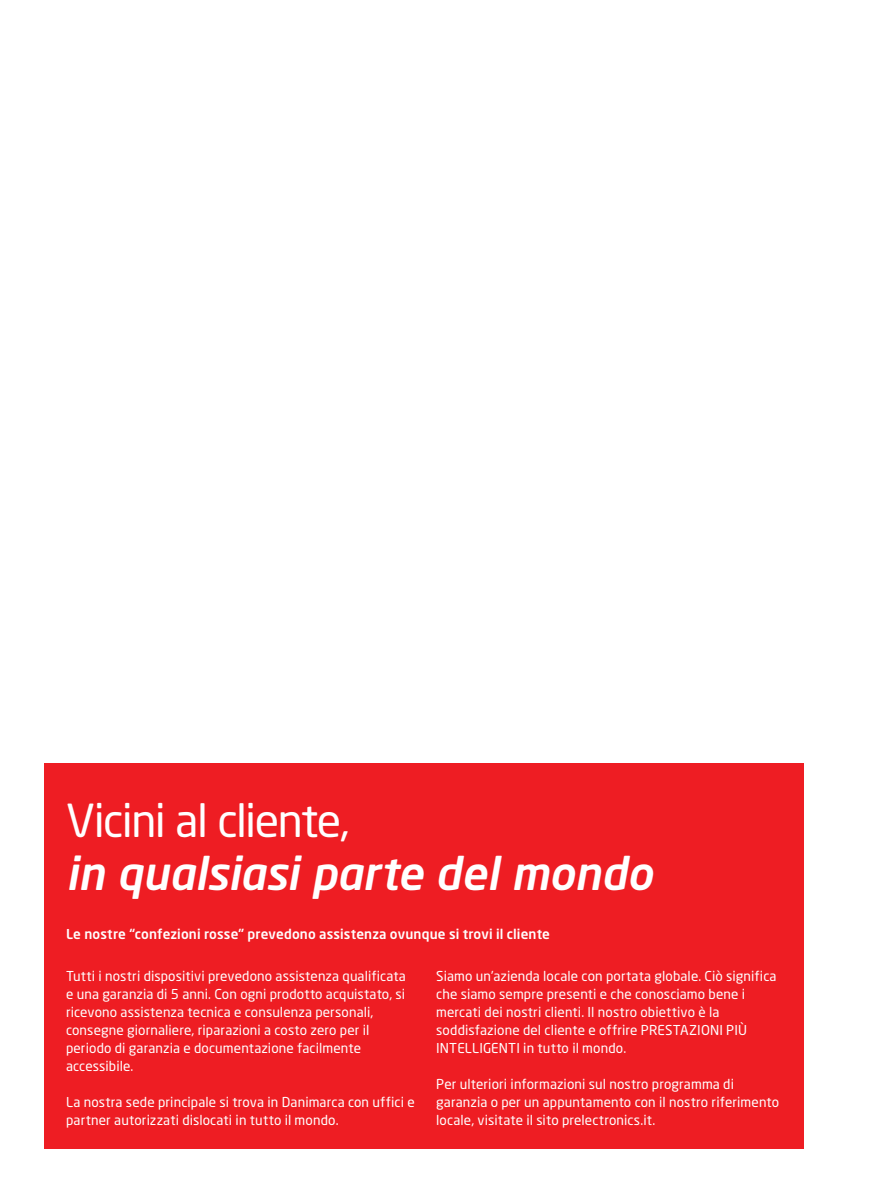
<style>
.page{position:relative;width:893px;height:1191px;background:#fff}
.page>*{position:absolute;margin:0;border:0;box-sizing:border-box;transform-origin:0 0}
.t1{font:italic 500 45px "Neo Sans Pro";letter-spacing:-.005em;color:#fff}
.t2{font:45px "Neo Sans Pro";letter-spacing:-.035em;color:#fff}
.t3{font:13.5px/18px "Neo Sans Pro";letter-spacing:.01em;color:#fff}
.t4{font:500 13.5px "Neo Sans Pro";letter-spacing:.01em;color:#fff}
</style>
<div class="page">
<div style="left:45px;top:762px;width:759px;height:386px;background:#ee1d23"></div>
<h1 class="t2" style="left:66px;top:793px;width:285px">Vicini al cliente,</h1>
<h1 class="t1" style="left:66px;top:845px;width:588px">in qualsiasi parte del mondo</h1>
<p class="t4" style="left:66px;top:925px;width:485px">Le nostre “confezioni rosse” prevedono assistenza ovunque si trovi il cliente</p>
<p class="t3" style="left:66px;top:967px;width:341px">Tutti i nostri dispositivi prevedono assistenza qualificata e una garanzia di 5 anni. Con ogni prodotto acquistato, si ricevono assistenza tecnica e consulenza personali, consegne giornaliere, riparazioni a costo zero per il periodo di garanzia e documentazione facilmente accessibile.</p>
<p class="t3" style="left:66px;top:1093px;width:350px">La nostra sede principale si trova in Danimarca con uffici e partner autorizzati dislocati in tutto il mondo.</p>
<p class="t3" style="left:436px;top:967px;width:342px">Siamo un’azienda locale con portata globale. Ciò significa che siamo sempre presenti e che conosciamo bene i mercati dei nostri clienti. Il nostro obiettivo è la soddisfazione del cliente e offrire PRESTAZIONI PIÙ INTELLIGENTI in tutto il mondo.</p>
<p class="t3" style="left:436px;top:1075px;width:344px">Per ulteriori informazioni sul nostro programma di garanzia o per un appuntamento con il nostro riferimento locale, visitate il sito prelectronics.it.</p>
</div>
